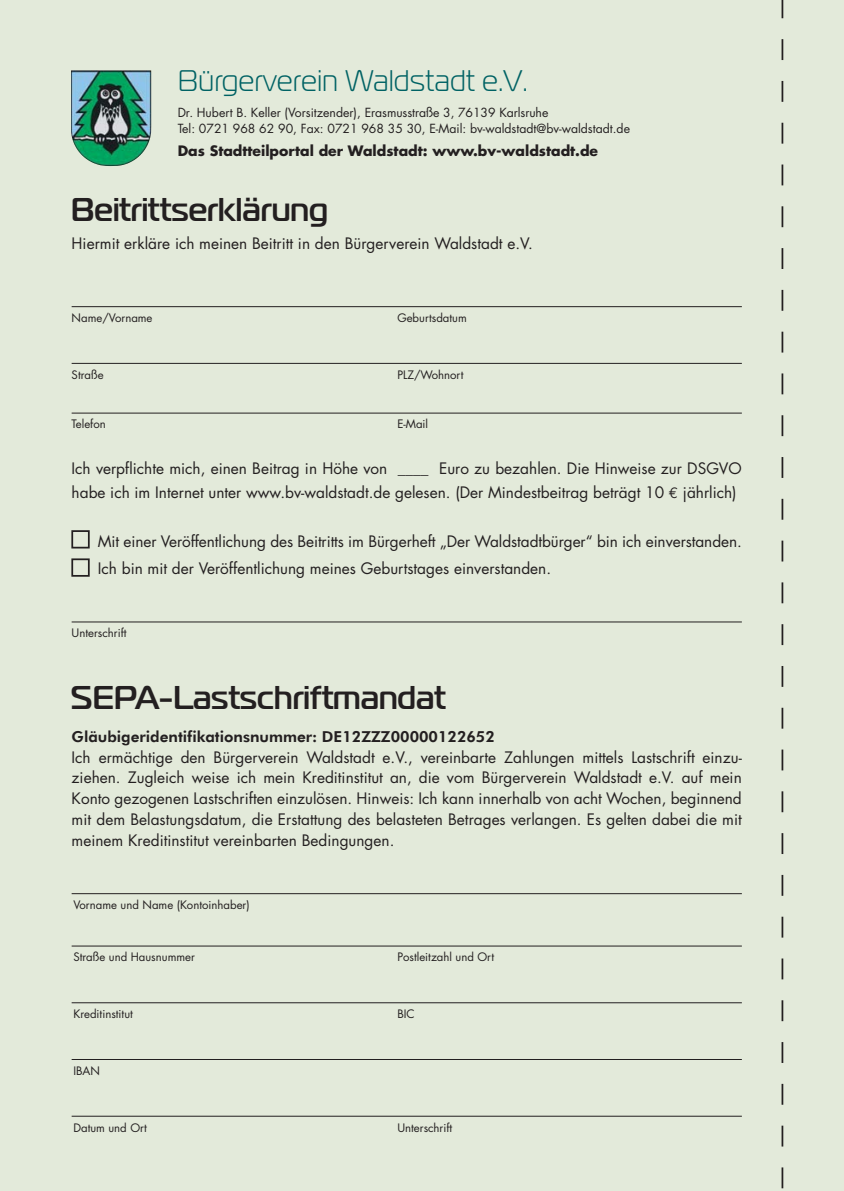
<style>
.page{position:relative;width:844px;height:1191px;background:#fff}
.page>*{position:absolute;margin:0;border:0;box-sizing:border-box;transform-origin:0 0}
.t1{font:700 32.9px "Magistral";color:#231f20}
.t2{font:29.75px "Magistral";letter-spacing:.02em;color:#006264}
.t3{font:15.4px/20.8px "Futura";color:#231f20}
.t4{font:15.4px "Futuri Heavy Regular SWFTE";color:#231f20}
.t5{font:700 14px "Futura";color:#231f20}
.t6{font:12.25px/15.8px "Futura";color:#231f20}
.t7{font:11.38px "Futura";color:#231f20}
.s1{font-family:"Euro Mono"}
</style>
<div class="page">
<div style="left:0;top:0;width:843px;height:1191px;background:#e3eada"></div>
<svg style="left:71px;top:530px;width:19px;height:47px"></svg>
<svg style="left:781px;top:0;width:2px;height:1188px"></svg>
<hr style="left:72px;top:306px;width:669px;height:1px;background:#231f20">
<hr style="left:72px;top:363px;width:669px;height:1px;background:#231f20">
<hr style="left:72px;top:413px;width:669px;height:1px;background:#231f20">
<hr style="left:72px;top:621px;width:669px;height:1px;background:#231f20">
<hr style="left:72px;top:893px;width:669px;height:1px;background:#231f20">
<hr style="left:72px;top:945px;width:669px;height:1px;background:#231f20">
<hr style="left:72px;top:1002px;width:669px;height:1px;background:#231f20">
<hr style="left:72px;top:1059px;width:669px;height:1px;background:#231f20">
<hr style="left:72px;top:1115px;width:669px;height:1px;background:#231f20">
<img style="left:71px;top:70px;width:80px;height:93px">
<h2 class="t2" style="left:178px;top:70px;width:351px">Bürgerverein Waldstadt e.V.</h2>
<p class="t6" style="left:178px;top:106px;width:454px">Dr. Hubert B. Keller (Vorsitzender), Erasmusstraße 3, 76139 Karlsruhe<br>Tel: 0721 968 62 90, Fax: 0721 968 35 30, E-Mail: bv-waldstadt@bv-waldstadt.de</p>
<p class="t5" style="left:178px;top:144px;width:422px">Das Stadtteilportal der Waldstadt: www.bv-waldstadt.de</p>
<h1 class="t1" style="left:71px;top:198px;width:258px">Beitrittserklärung</h1>
<p class="t3" style="left:72px;top:234px;width:462px">Hiermit erkläre ich meinen Beitritt in den Bürgerverein Waldstadt e.V.</p>
<p class="t7" style="left:72px;top:312px;width:82px">Name/Vorname</p>
<p class="t7" style="left:397px;top:312px;width:71px">Geburtsdatum</p>
<p class="t7" style="left:72px;top:369px;width:33px">Straße</p>
<p class="t7" style="left:397px;top:369px;width:67px">PLZ/Wohnort</p>
<p class="t7" style="left:72px;top:419px;width:36px">Telefon</p>
<p class="t7" style="left:397px;top:419px;width:32px">E-Mail</p>
<p class="t3" style="left:72px;top:457px;width:671px;line-height:24.5px">Ich verpflichte mich, einen Beitrag in Höhe von ____ Euro zu bezahlen. Die Hinweise zur DSGVO habe ich im Internet unter www.bv-waldstadt.de gelesen. (Der Mindestbeitrag beträgt 10 <span class="s1">€</span> jährlich)</p>
<p class="t3" style="left:98px;top:529px;width:645px;line-height:26.9px">Mit einer Veröffentlichung des Beitritts im Bürgerheft „Der Waldstadtbürger“ bin ich einverstanden.<br>Ich bin mit der Veröffentlichung meines Geburtstages einverstanden.</p>
<p class="t7" style="left:72px;top:628px;width:56px">Unterschrift</p>
<h1 class="t1" style="left:71px;top:685px;width:376px">SEPA-Lastschriftmandat</h1>
<p class="t4" style="left:72px;top:727px;width:424px">Gläubigeridentifikationsnummer: DE12ZZZ00000122652</p>
<p class="t3" style="left:72px;top:747px;width:671px;text-align:justify">Ich ermächtige den Bürgerverein Waldstadt e.V., vereinbarte Zahlungen mittels Lastschrift einzu&shy;ziehen. Zugleich weise ich mein Kreditinstitut an, die vom Bürgerverein Waldstadt e.V. auf mein Konto gezogenen Lastschriften einzulösen. Hinweis: Ich kann innerhalb von acht Wochen, beginnend mit dem Belastungsdatum, die Erstattung des belasteten Betrages verlangen. Es gelten dabei die mit meinem Kreditinstitut vereinbarten Bedingungen.</p>
<p class="t7" style="left:73px;top:899px;width:178px">Vorname und Name (Kontoinhaber)</p>
<p class="t7" style="left:73px;top:952px;width:123px">Straße und Hausnummer</p>
<p class="t7" style="left:397px;top:952px;width:98px">Postleitzahl und Ort</p>
<p class="t7" style="left:73px;top:1008px;width:61px">Kreditinstitut</p>
<p class="t7" style="left:397px;top:1008px;width:19px">BIC</p>
<p class="t7" style="left:73px;top:1065px;width:28px">IBAN</p>
<p class="t7" style="left:73px;top:1122px;width:75px">Datum und Ort</p>
<p class="t7" style="left:397px;top:1122px;width:56px">Unterschrift</p>
</div>
